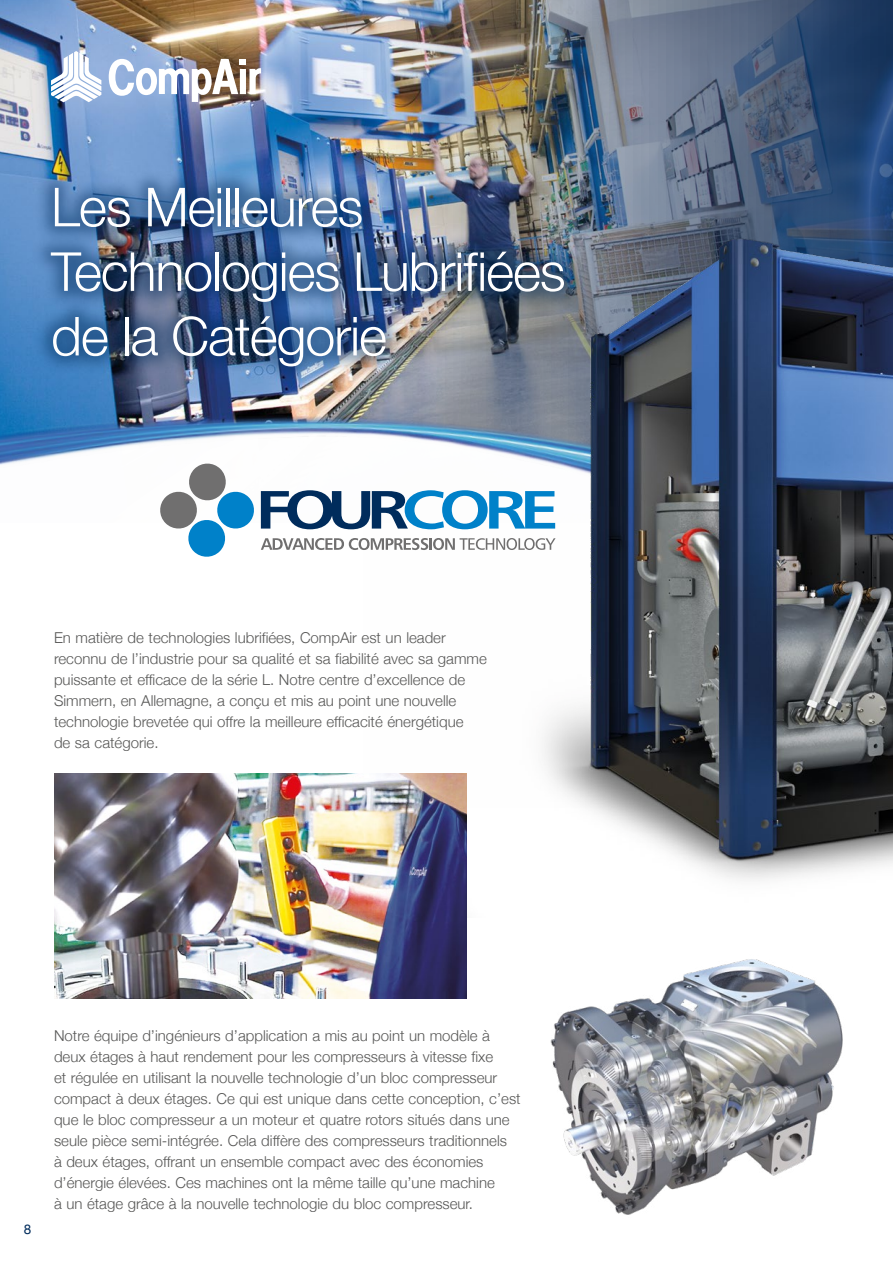
<style>
.page{position:relative;width:893px;height:1263px;background:#fff}
.page>*{position:absolute;margin:0;border:0;box-sizing:border-box;transform-origin:0 0}
.t1{font:300 53.85px/64.5px "Helvetica Neue";letter-spacing:-.02em;color:#fff}
.t2{font:300 15px/21px "Helvetica Neue";color:#575756}
.t3{font:13.5px "Helvetica Neue";color:#002c5c}
</style>
<div class="page">
<img style="left:0;top:0;width:298px;height:409px">
<img style="left:298px;top:0;width:432px;height:409px">
<img style="left:730px;top:0;width:163px;height:195px">
<svg style="left:0;top:409px;width:467px;height:590px"></svg>
<img style="left:0;top:414px;width:461px;height:211px">
<div style="left:31px;top:168px;width:553px;height:217px;background:#002c5c;opacity:.49"></div>
<img style="left:109px;top:59px;width:152px;height:43px">
<svg style="left:51px;top:51px;width:50px;height:51px"></svg>
<svg style="left:160px;top:464px;width:301px;height:93px"></svg>
<img style="left:550px;top:959px;width:293px;height:256px">
<img style="left:461px;top:195px;width:432px;height:723px">
<img style="left:54px;top:774px;width:412px;height:225px">
<h1 class="t1" style="left:51px;top:171px;width:516px">Les Meilleures<br>Technologies Lubrifiées de la Catégorie</h1>
<p class="t2" style="left:54px;top:626px;width:434px">En matière de technologies lubrifiées, CompAir est un leader reconnu de l’industrie pour sa qualité et sa fiabilité avec sa gamme puissante et efficace de la série L. Notre centre d’excellence de Simmern, en Allemagne, a conçu et mis au point une nouvelle technologie brevetée qui offre la meilleure efficacité énergétique<br>de sa catégorie.</p>
<p class="t3" style="left:24px;top:1219px;width:9px">8</p>
<p class="t2" style="left:54px;top:1024px;width:468px">Notre équipe d’ingénieurs d’application a mis au point un modèle à deux étages à haut rendement pour les compresseurs à vitesse fixe<br>et régulée en utilisant la nouvelle technologie d’un bloc compresseur compact à deux étages. Ce qui est unique dans cette conception, c’est que le bloc compresseur a un moteur et quatre rotors situés dans une seule pièce semi-intégrée. Cela diffère des compresseurs traditionnels<br>à deux étages, offrant un ensemble compact avec des économies d’énergie élevées. Ces machines ont la même taille qu’une machine<br>à un étage grâce à la nouvelle technologie du bloc compresseur.</p>
</div>
